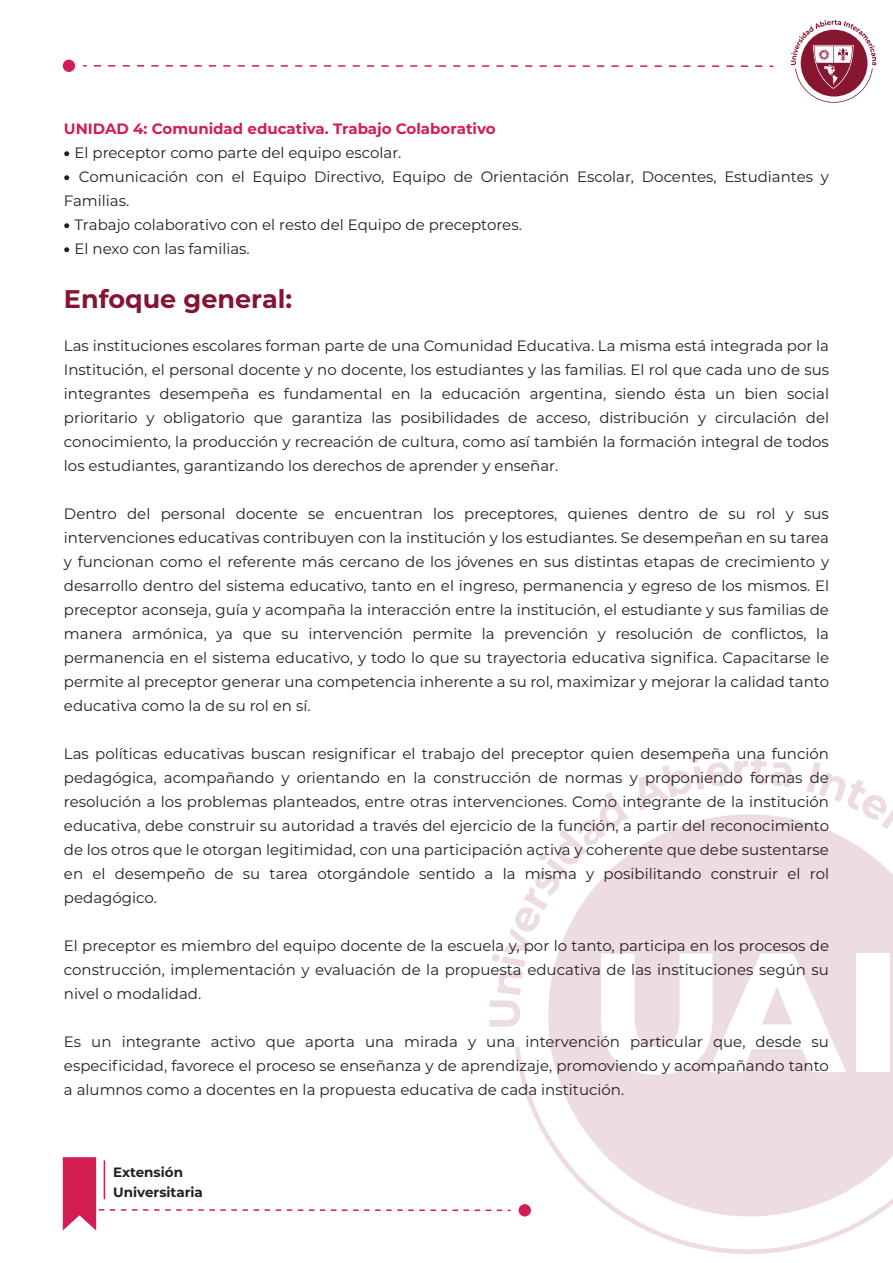
<style>
.page{position:relative;width:893px;height:1263px;background:#fff}
.page>*{position:absolute;margin:0;border:0;box-sizing:border-box;transform-origin:0 0}
.t1{font:700 25.5px "Montserrat";color:#841531}
.t2{font:15px/24px "Montserrat";color:#231f20;text-align:justify}
.t3{font:700 15px "Montserrat";color:#d31d53}
.t4{font:700 13.5px/20.9px "Montserrat";color:#231f20}
.s1{font-weight:900}
</style>
<div class="page">
<svg style="left:94px;top:65px;width:679px;height:2px"></svg>
<div style="left:63px;top:60px;width:12px;height:12px;background:#d31d53;border-radius:50%"></div>
<svg style="left:62px;top:755px;width:831px;height:499px"></svg>
<div style="left:519px;top:1204px;width:12px;height:12px;background:#d31d53;border-radius:50%"></div>
<svg style="left:791px;top:20px;width:85px;height:83px"></svg>
<p class="t3" style="left:64px;top:117px;width:433px">UNIDAD 4: Comunidad educativa. Trabajo Colaborativo</p>
<p class="t2" style="left:64px;top:140px;width:339px"><span class="s1">•</span> El preceptor como parte del equipo escolar.</p>
<p class="t2" style="left:64px;top:164px;width:767px"><span class="s1">•</span> Comunicación con el Equipo Directivo, Equipo de Orientación Escolar, Docentes, Estudiantes y<br>Familias.</p>
<p class="t2" style="left:64px;top:212px;width:459px"><span class="s1">•</span> Trabajo colaborativo con el resto del Equipo de preceptores.</p>
<p class="t2" style="left:64px;top:236px;width:187px"><span class="s1">•</span> El nexo con las familias.</p>
<h1 class="t1" style="left:64px;top:280px;width:230px">Enfoque general:</h1>
<p class="t2" style="left:64px;top:333px;width:767px">Las instituciones escolares forman parte de una Comunidad Educativa. La misma está integrada por la Institución, el personal docente y no docente, los estudiantes y las familias. El rol que cada uno de sus integrantes desempeña es fundamental en la educación argentina, siendo ésta un bien social prioritario y obligatorio que garantiza las posibilidades de acceso, distribución y circulación del conocimiento, la producción y recreación de cultura, como así también la formación integral de todos los estudiantes, garantizando los derechos de aprender y enseñar.</p>
<p class="t2" style="left:64px;top:501px;width:767px">Dentro del personal docente se encuentran los preceptores, quienes dentro de su rol y sus intervenciones educativas contribuyen con la institución y los estudiantes. Se desempeñan en su tarea y funcionan como el referente más cercano de los jóvenes en sus distintas etapas de crecimiento y desarrollo dentro del sistema educativo, tanto en el ingreso, permanencia y egreso de los mismos. El preceptor aconseja, guía y acompaña la interacción entre la institución, el estudiante y sus familias de manera armónica, ya que su intervención permite la prevención y resolución de conflictos, la permanencia en el sistema educativo, y todo lo que su trayectoria educativa significa. Capacitarse le permite al preceptor generar una competencia inherente a su rol, maximizar y mejorar la calidad tanto educativa como la de su rol en sí.</p>
<p class="t2" style="left:64px;top:741px;width:767px">Las políticas educativas buscan resignificar el trabajo del preceptor quien desempeña una función pedagógica, acompañando y orientando en la construcción de normas y proponiendo formas de resolución a los problemas planteados, entre otras intervenciones. Como integrante de la institución educativa, debe construir su autoridad a través del ejercicio de la función, a partir del reconocimiento de los otros que le otorgan legitimidad, con una participación activa y coherente que debe sustentarse en el desempeño de su tarea otorgándole sentido a la misma y posibilitando construir el rol pedagógico.</p>
<p class="t2" style="left:64px;top:933px;width:767px">El preceptor es miembro del equipo docente de la escuela y, por lo tanto, participa en los procesos de construcción, implementación y evaluación de la propuesta educativa de las instituciones según su nivel o modalidad.</p>
<p class="t2" style="left:64px;top:1029px;width:766px">Es un integrante activo que aporta una mirada y una intervención particular que, desde su especificidad, favorece el proceso se enseñanza y de aprendizaje, promoviendo y acompañando tanto a alumnos como a docentes en la propuesta educativa de cada institución.</p>
<p class="t4" style="left:113px;top:1160px;width:91px">Extensión<br>Universitaria</p>
</div>
